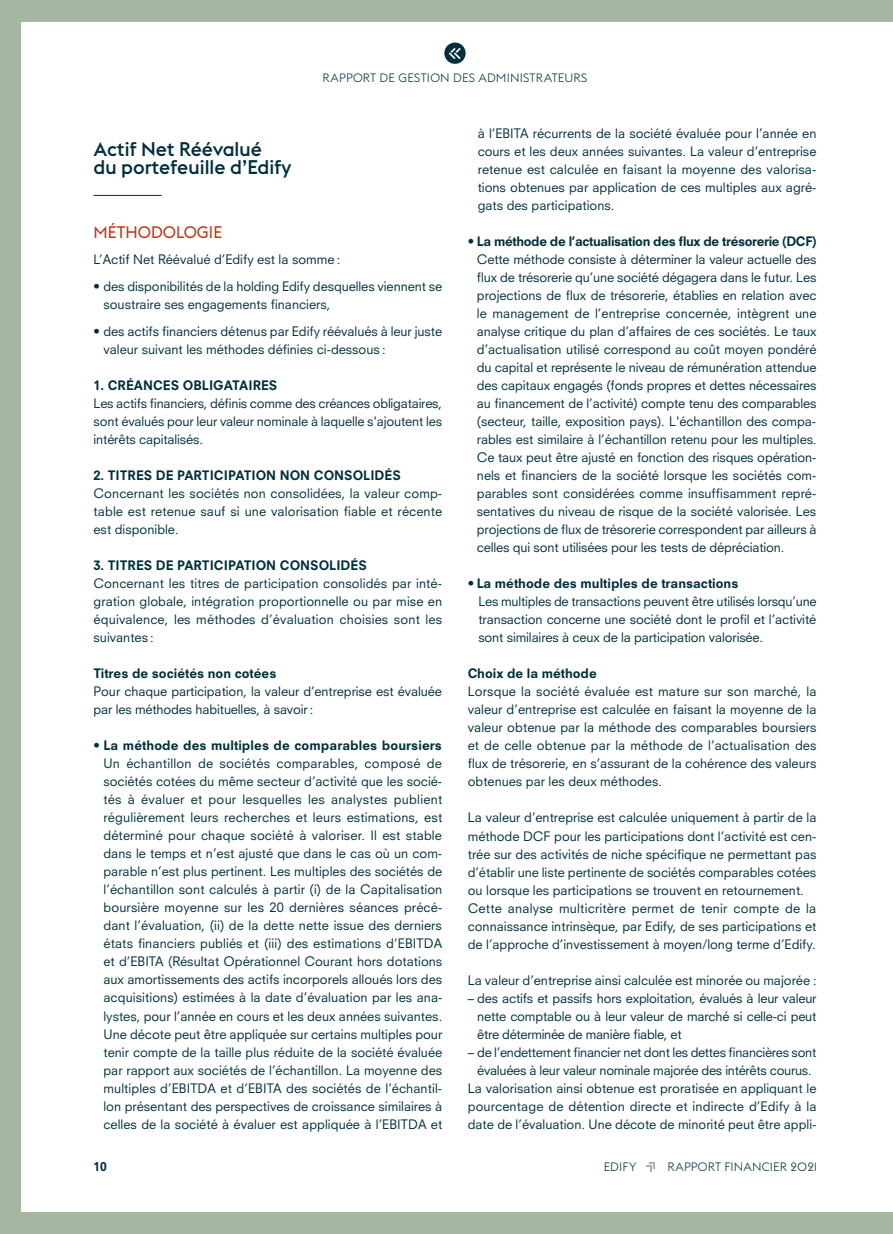
<style>
.page{position:relative;width:893px;height:1234px;background:#fff}
.page>*{position:absolute;margin:0;border:0;box-sizing:border-box;transform-origin:0 0}
.t1{font:500 19.5px/18px "Euclid Flex";color:#002f3c}
.t2{font:16.5px "Euclid Flex";color:#c03316}
.t3{font:12.75px/18px "Neuzeit SLT Std";color:#002f3c;text-align:justify}
.t4{font:800 12.75px "Neuzeit SLT Std";color:#002f3c}
.t5{font:800 12.75px "Neuzeit SLT Std";letter-spacing:-.03em;color:#002f3c}
.t6{font:300 12px "Euclid Flex";letter-spacing:.015em;color:#002f3c}
.t7{font:800 12px "Neuzeit SLT Std";color:#002f3c}
</style>
<div class="page">
<div style="left:0;top:0;width:21px;height:1233px;background:#a6b6a0"></div>
<div style="left:0;top:0;width:893px;height:21px;background:#a6b6a0"></div>
<div style="left:0;top:1212px;width:893px;height:21px;background:#a6b6a0"></div>
<svg style="left:646px;top:1162px;width:9px;height:8px"></svg>
<hr style="left:94px;top:195px;width:68px;height:1px;background:#002f3c">
<svg style="left:444px;top:43px;width:22px;height:21px"></svg>
<p class="t6" style="left:323px;top:71px;width:266px">RAPPORT DE GESTION DES ADMINISTRATEURS</p>
<h1 class="t1" style="left:94px;top:140px;width:199px">Actif Net Réévalué<br>du portefeuille d’Edify</h1>
<p class="t2" style="left:94px;top:223px;width:130px">MÉTHODOLOGIE</p>
<p class="t3" style="left:94px;top:250px;width:248px">L’Actif Net Réévalué d’Edify est la somme :</p>
<p class="t3" style="left:103px;top:277px;width:340px;text-indent:-10px">• des disponibilités de la holding Edify desquelles viennent se soustraire ses engagements financiers,</p>
<p class="t3" style="left:103px;top:322px;width:340px;text-indent:-10px">• des actifs financiers détenus par Edify réévalués à leur juste valeur suivant les méthodes définies ci-dessous :</p>
<p class="t4" style="left:94px;top:377px;width:185px">1. CRÉANCES OBLIGATAIRES</p>
<p class="t3" style="left:94px;top:394px;width:350px">Les actifs financiers, définis comme des créances obligataires, sont évalués pour leur valeur nominale à laquelle s'ajoutent les intérêts capitalisés.</p>
<p class="t4" style="left:94px;top:467px;width:309px">2. TITRES DE PARTICIPATION NON CONSOLIDÉS</p>
<p class="t3" style="left:94px;top:484px;width:350px">Concernant les sociétés non consolidées, la valeur comp&shy;table est retenue sauf si une valorisation fiable et récente est disponible.</p>
<p class="t4" style="left:94px;top:557px;width:275px">3. TITRES DE PARTICIPATION CONSOLIDÉS</p>
<p class="t3" style="left:94px;top:574px;width:350px">Concernant les titres de participation consolidés par inté&shy;gration globale, intégration proportionnelle ou par mise en équivalence, les méthodes d’évaluation choisies sont les suivantes :</p>
<p class="t4" style="left:94px;top:665px;width:184px">Titres de sociétés non cotées</p>
<p class="t3" style="left:94px;top:682px;width:350px">Pour chaque participation, la valeur d’entreprise est évaluée par les méthodes habituelles, à savoir :</p>
<p class="t4" style="left:94px;top:737px;width:350px">• La méthode des multiples de comparables boursiers</p>
<p class="t3" style="left:103px;top:754px;width:340px">Un échantillon de sociétés comparables, composé de sociétés cotées du même secteur d’activité que les socié&shy;tés à évaluer et pour lesquelles les analystes publient régulièrement leurs recherches et leurs estimations, est déterminé pour chaque société à valoriser. Il est stable dans le temps et n’est ajusté que dans le cas où un com&shy;parable n’est plus pertinent. Les multiples des sociétés de l’échantillon sont calculés à partir (i) de la Capitalisation boursière moyenne sur les 20 dernières séances précé&shy;dant l’évaluation, (ii) de la dette nette issue des derniers états financiers publiés et (iii) des estimations d’EBITDA et d’EBITA (Résultat Opérationnel Courant hors dotations aux amortissements des actifs incorporels alloués lors des acquisitions) estimées à la date d’évaluation par les ana&shy;lystes, pour l’année en cours et les deux années suivantes.<br>Une décote peut être appliquée sur certains multiples pour tenir compte de la taille plus réduite de la société évaluée par rapport aux sociétés de l’échantillon. La moyenne des multiples d’EBITDA et d’EBITA des sociétés de l’échantil&shy;lon présentant des perspectives de croissance similaires à celles de la société à évaluer est appliquée à l’EBITDA et</p>
<p class="t3" style="left:478px;top:124px;width:340px">à l’EBITA récurrents de la société évaluée pour l’année en cours et les deux années suivantes. La valeur d’entreprise retenue est calculée en faisant la moyenne des valorisa&shy;tions obtenues par application de ces multiples aux agré&shy;gats des participations.</p>
<p class="t5" style="left:468px;top:233px;width:350px">• La méthode de l’actualisation des flux de trésorerie (DCF)</p>
<p class="t3" style="left:477px;top:250px;width:341px">Cette méthode consiste à déterminer la valeur actuelle des flux de trésorerie qu’une société dégagera dans le futur. Les projections de flux de trésorerie, établies en relation avec le management de l’entreprise concernée, intègrent une analyse critique du plan d’affaires de ces sociétés. Le taux d’actualisation utilisé correspond au coût moyen pondéré du capital et représente le niveau de rémunération attendue des capitaux engagés (fonds propres et dettes nécessaires au financement de l’activité) compte tenu des comparables (secteur, taille, exposition pays). L'échantillon des compa&shy;rables est similaire à l’échantillon retenu pour les multiples.<br>Ce taux peut être ajusté en fonction des risques opération&shy;nels et financiers de la société lorsque les sociétés com&shy;parables sont considérées comme insuffisamment repré&shy;sentatives du niveau de risque de la société valorisée. Les projections de flux de trésorerie correspondent par ailleurs à celles qui sont utilisées pour les tests de dépréciation.</p>
<p class="t4" style="left:468px;top:575px;width:272px">• La méthode des multiples de transactions</p>
<p class="t3" style="left:478px;top:592px;width:340px">Les multiples de transactions peuvent être utilisés lorsqu’une transaction concerne une société dont le profil et l’activité sont similaires à ceux de la participation valorisée.</p>
<p class="t4" style="left:468px;top:665px;width:131px">Choix de la méthode</p>
<p class="t3" style="left:468px;top:682px;width:350px">Lorsque la société évaluée est mature sur son marché, la valeur d’entreprise est calculée en faisant la moyenne de la valeur obtenue par la méthode des comparables boursiers et de celle obtenue par la méthode de l’actualisation des flux de trésorerie, en s’assurant de la cohérence des valeurs obtenues par les deux méthodes.</p>
<p class="t3" style="left:468px;top:808px;width:350px;text-align:left">La valeur d’entreprise est calculée uniquement à partir de la méthode DCF pour les participations dont l’activité est cen&shy;trée sur des activités de niche spécifique ne permettant pas d’établir une liste pertinente de sociétés comparables cotées ou lorsque les participations se trouvent en retournement.<br>Cette analyse multicritère permet de tenir compte de la connaissance intrinsèque, par Edify, de ses participations et de l’approche d’investissement à moyen/long terme d’Edify.</p>
<p class="t3" style="left:468px;top:970px;width:350px">La valeur d’entreprise ainsi calculée est minorée ou majorée :</p>
<p class="t3" style="left:477px;top:988px;width:341px;text-indent:-9px">– des actifs et passifs hors exploitation, évalués à leur valeur nette comptable ou à leur valeur de marché si celle-ci peut être déterminée de manière fiable, et</p>
<p class="t3" style="left:468px;top:1042px;width:350px;text-align:center">– de l’endettement financier net dont les dettes financières sont évaluées à leur valeur nominale majorée des intérêts courus.<br>La valorisation ainsi obtenue est proratisée en appliquant le pourcentage de détention directe et indirecte d’Edify à la date de l’évaluation. Une décote de minorité peut être appli-</p>
<p class="t7" style="left:94px;top:1158px;width:15px">10</p>
<p class="t6" style="left:604px;top:1159px;width:34px">EDIFY</p>
<p class="t6" style="left:667px;top:1159px;width:151px">RAPPORT FINANCIER 2021</p>
</div>
